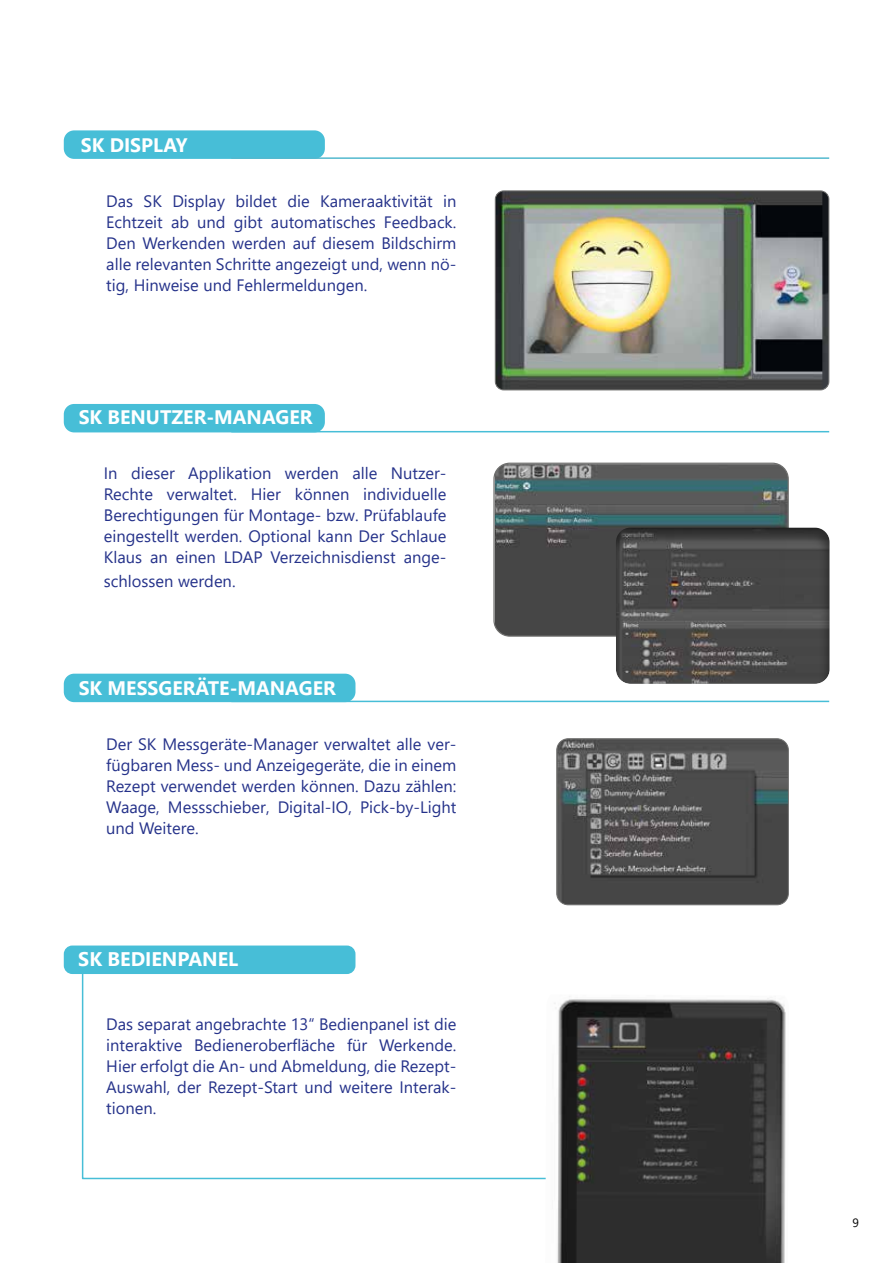
<style>
.page{position:relative;width:893px;height:1263px;background:#fff}
.page>*{position:absolute;margin:0;border:0;box-sizing:border-box;transform-origin:0 0}
.t1{font:700 19.65px "Segoe UI";color:#fff}
.t2{font:700 19.5px "Segoe UI";color:#fff}
.t3{font:16.5px/21px "Segoe UI";color:#25328a;text-align:justify}
.t4{font:12px "Segoe UI";color:#000}
</style>
<div class="page">
<img style="left:495px;top:463px;width:292px;height:172px">
<div style="left:493px;top:463px;width:296px;height:174px;border:1px solid #6f6f6e;border-radius:16px"></div>
<div style="left:613px;top:525px;width:218px;height:159px;background:#000;opacity:.51"></div>
<div style="left:64px;top:130px;width:261px;height:29px;background:#47bed7;border-radius:10px"></div>
<hr style="left:231px;top:157px;width:598px;height:2px;background:#53b9cf">
<div style="left:64px;top:404px;width:261px;height:28px;background:#47bed7;border-radius:10px"></div>
<hr style="left:231px;top:431px;width:598px;height:1px;background:#47bed7">
<div style="left:64px;top:945px;width:291px;height:29px;background:#47bed7;border-radius:9px"></div>
<img style="left:495px;top:191px;width:334px;height:199px">
<div style="left:495px;top:191px;width:334px;height:199px;border:1px solid #6f6f6e;border-radius:9px"></div>
<div style="left:64px;top:674px;width:291px;height:28px;background:#47bed7;border-radius:10px"></div>
<hr style="left:231px;top:701px;width:598px;height:1px;background:#47bed7">
<svg style="left:557px;top:740px;width:231px;height:165px"></svg>
<div style="left:556px;top:738px;width:233px;height:167px;border:1px solid #6f6f6e;border-radius:11px"></div>
<svg style="left:81px;top:957px;width:464px;height:223px"></svg>
<img style="left:545px;top:996px;width:241px;height:267px">
<p class="t2" style="left:81px;top:127px;width:108px">SK DISPLAY</p>
<p class="t3" style="left:106px;top:189px;width:352px">Das SK Display bildet die Kameraaktivität in Echtzeit ab und gibt automatisches Feedback.<br>Den Werkenden werden auf diesem Bildschirm alle relevanten Schritte angezeigt und, wenn nö&shy;tig, Hinweise und Fehlermeldungen.</p>
<p class="t2" style="left:79px;top:399px;width:235px">SK BENUTZER-MANAGER</p>
<p class="t3" style="left:104px;top:461px;width:344px">In dieser Applikation werden alle Nutzer-Rechte verwaltet. Hier können individuelle Berechtigungen für Montage- bzw. Prüfablaufe eingestellt werden. Optional kann Der Schlaue Klaus an einen LDAP Verzeichnisdienst ange-</p>
<p class="t3" style="left:104px;top:569px;width:133px">schlossen werden.</p>
<p class="t2" style="left:79px;top:669px;width:259px">SK MESSGERÄTE-MANAGER</p>
<p class="t3" style="left:106px;top:732px;width:352px">Der SK Messgeräte-Manager verwaltet alle ver&shy;fügbaren Mess- und Anzeigegeräte, die in einem Rezept verwendet werden können. Dazu zählen:<br>Waage, Messschieber, Digital-IO, Pick-by-Light und Weitere.</p>
<p class="t1" style="left:78px;top:941px;width:162px">SK BEDIENPANEL</p>
<p class="t3" style="left:106px;top:1012px;width:352px">Das separat angebrachte 13“ Bedienpanel ist die interaktive Bedieneroberfläche für Werkende.<br>Hier erfolgt die An- und Abmeldung, die Rezept-Auswahl, der Rezept-Start und weitere Interak&shy;tionen.</p>
<p class="t4" style="left:852px;top:1211px;width:8px">9</p>
</div>
